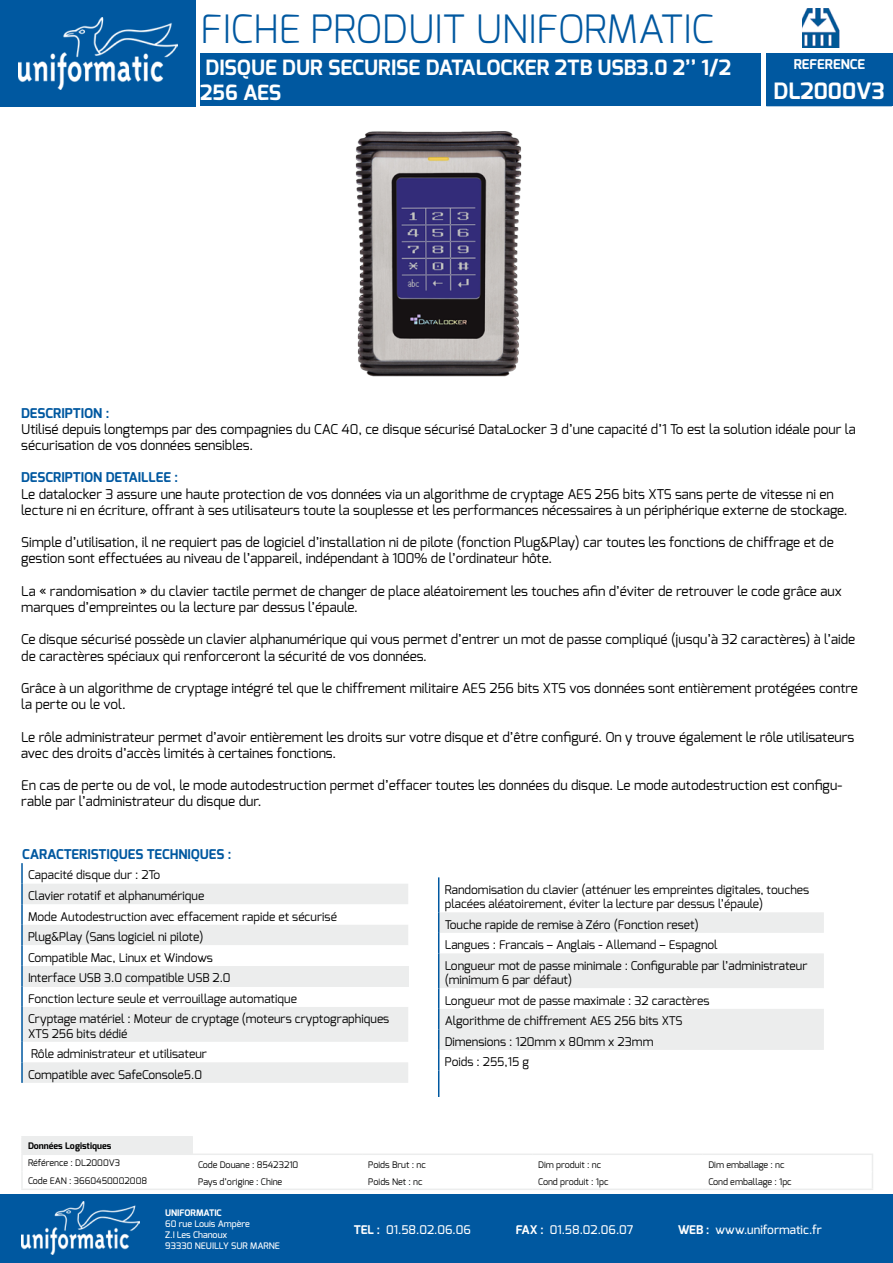
<style>
.page{position:relative;width:893px;height:1263px;background:#fff}
.page>*{position:absolute;margin:0;border:0;box-sizing:border-box;transform-origin:0 0}
.t1{font:300 39px "Exo";color:#0058a0}
.t2{font:700 22.5px "Exo";color:#fff}
.t3{font:700 21px/25.2px "Exo";color:#fff}
.t4{font:13.5px/16.2px "Exo";color:#000}
.t5{font:700 13.5px "Exo";color:#0058a0}
.t6{font:700 13.5px "Exo";color:#fff}
.t7{font:12px/20.5px "Exo";color:#000}
.t8{font:500 12px "Exo";color:#fff}
.t9{font:9px "Exo";color:#000}
.t10{font:500 9px/10.8px "Exo";color:#fff}
.t11{font:700 9px "Exo";color:#000}
.t12{font:700 9px "Exo";color:#fff}
.s1{font-weight:700}
</style>
<div class="page">
<div style="left:0;top:1195px;width:893px;height:68px;background:#0058a0"></div>
<img style="left:21px;top:1201px;width:118px;height:53px">
<div style="left:0;top:0;width:196px;height:106px;background:#0058a0"></div>
<img style="left:18px;top:17px;width:160px;height:73px">
<img style="left:802px;top:9px;width:38px;height:38px">
<div style="left:766px;top:54px;width:126px;height:52px;background:#0058a0"></div>
<div style="left:200px;top:54px;width:561px;height:52px;background:#0058a0"></div>
<hr style="left:21px;top:1188px;width:171px;height:2px;background:#eceded">
<hr style="left:192px;top:1188px;width:170px;height:2px;background:#eceded">
<hr style="left:362px;top:1188px;width:170px;height:2px;background:#eceded">
<hr style="left:532px;top:1188px;width:170px;height:2px;background:#eceded">
<hr style="left:702px;top:1188px;width:171px;height:2px;background:#eceded">
<hr style="left:21px;top:1136px;width:172px;height:1px;background:#eceded">
<svg style="left:21px;top:1137px;width:852px;height:52px"></svg>
<hr style="left:21px;top:1153px;width:171px;height:2px;background:#eceded">
<svg style="left:23px;top:884px;width:385px;height:199px;fill:#eceded"></svg>
<svg style="left:23px;top:945px;width:385px;height:62px"></svg>
<div style="left:22px;top:966px;width:386px;height:20px;background:#eceded"></div>
<hr style="left:21px;top:863px;width:2px;height:21px;background:#0058a0">
<hr style="left:21px;top:884px;width:2px;height:20px;background:#0058a0">
<hr style="left:21px;top:904px;width:2px;height:21px;background:#0058a0">
<hr style="left:21px;top:925px;width:2px;height:20px;background:#0058a0">
<hr style="left:21px;top:945px;width:2px;height:21px;background:#0058a0">
<hr style="left:21px;top:966px;width:2px;height:20px;background:#0058a0">
<hr style="left:21px;top:986px;width:2px;height:21px;background:#0058a0">
<hr style="left:21px;top:1007px;width:2px;height:35px;background:#0058a0">
<hr style="left:21px;top:1042px;width:2px;height:20px;background:#0058a0">
<hr style="left:21px;top:1062px;width:2px;height:21px;background:#0058a0">
<hr style="left:438px;top:877px;width:1px;height:35px;background:#0058a0">
<svg style="left:438px;top:912px;width:386px;height:185px"></svg>
<img style="left:355px;top:131px;width:167px;height:246px">
<h1 class="t1" style="left:200px;top:3px;width:515px">FICHE PRODUIT UNIFORMATIC</h1>
<h3 class="t3" style="left:200px;top:55px;width:532px">DISQUE DUR SECURISE DATALOCKER 2TB USB3.0 2’’ 1/2<br>256 AES</h3>
<p class="t6" style="left:794px;top:56px;width:73px">REFERENCE</p>
<h2 class="t2" style="left:773px;top:77px;width:113px">DL2000V3</h2>
<p class="t5" style="left:21px;top:404px;width:90px">DESCRIPTION :</p>
<p class="t4" style="left:21px;top:421px;width:836px">Utilisé depuis longtemps par des compagnies du CAC 40, ce disque sécurisé DataLocker 3 d’une capacité d’1 To est la solution idéale pour la sécurisation de vos données sensibles.</p>
<p class="t5" style="left:21px;top:469px;width:158px">DESCRIPTION DETAILLEE :</p>
<p class="t4" style="left:21px;top:485px;width:828px">Le datalocker 3 assure une haute protection de vos données via un algorithme de cryptage AES 256 bits XTS sans perte de vitesse ni en lecture ni en écriture, offrant à ses utilisateurs toute la souplesse et les performances nécessaires à un périphérique externe de stockage.</p>
<p class="t4" style="left:21px;top:534px;width:814px">Simple d’utilisation, il ne requiert pas de logiciel d’installation ni de pilote (fonction Plug&amp;Play) car toutes les fonctions de chiffrage et de gestion sont effectuées au niveau de l’appareil, indépendant à 100% de l’ordinateur hôte.</p>
<p class="t4" style="left:21px;top:583px;width:822px">La « randomisation » du clavier tactile permet de changer de place aléatoirement les touches afin d’éviter de retrouver le code grâce aux marques d’empreintes ou la lecture par dessus l’épaule.</p>
<p class="t4" style="left:21px;top:631px;width:835px">Ce disque sécurisé possède un clavier alphanumérique qui vous permet d’entrer un mot de passe compliqué (jusqu’à 32 caractères) à l’aide de caractères spéciaux qui renforceront la sécurité de vos données.</p>
<p class="t4" style="left:21px;top:680px;width:838px">Grâce à un algorithme de cryptage intégré tel que le chiffrement militaire AES 256 bits XTS vos données sont entièrement protégées contre la perte ou le vol.</p>
<p class="t4" style="left:21px;top:728px;width:835px">Le rôle administrateur permet d’avoir entièrement les droits sur votre disque et d’être configuré. On y trouve également le rôle utilisateurs avec des droits d’accès limités à certaines fonctions.</p>
<p class="t4" style="left:21px;top:777px;width:822px">En cas de perte ou de vol, le mode autodestruction permet d’effacer toutes les données du disque. Le mode autodestruction est configu&shy;rable par l’administrateur du disque dur.</p>
<p class="t5" style="left:22px;top:845px;width:211px">CARACTERISTIQUES TECHNIQUES :</p>
<p class="t7" style="left:28px;top:865px;width:363px">Capacité disque dur : 2To<br>Clavier rotatif et alphanumérique<br>Mode Autodestruction avec effacement rapide et sécurisé Plug&amp;Play (Sans logiciel ni pilote)<br>Compatible Mac, Linux et Windows<br>Interface USB 3.0 compatible USB 2.0<br>Fonction lecture seule et verrouillage automatique<br>Cryptage matériel : Moteur de cryptage (moteurs cryptographiques</p>
<p class="t7" style="left:28px;top:1023px;width:180px">XTS 256 bits dédié<br>Rôle administrateur et utilisateur<br>Compatible avec SafeConsole5.0</p>
<p class="t7" style="left:445px;top:882px;width:366px;line-height:14.4px">Randomisation du clavier (atténuer les empreintes digitales, touches placées aléatoirement, éviter la lecture par dessus l’épaule)</p>
<p class="t7" style="left:445px;top:914px;width:364px">Touche rapide de remise à Zéro (Fonction reset)<br>Langues : Francais – Anglais - Allemand – Espagnol<br>Longueur mot de passe minimale : Configurable par l’administrateur</p>
<p class="t7" style="left:445px;top:969px;width:266px">(minimum 6 par défaut)<br>Longueur mot de passe maximale : 32 caractères<br>Algorithme de chiffrement AES 256 bits XTS<br>Dimensions : 120mm x 80mm x 23mm<br>Poids : 255,15 g</p>
<p class="t11" style="left:28px;top:1140px;width:85px">Données Logistiques</p>
<p class="t9" style="left:28px;top:1157px;width:94px">Référence : DL2000V3</p>
<p class="t9" style="left:198px;top:1158px;width:102px">Code Douane : 85423210</p>
<p class="t9" style="left:368px;top:1158px;width:59px">Poids Brut : nc</p>
<p class="t9" style="left:538px;top:1158px;width:64px">Dim produit : nc</p>
<p class="t9" style="left:708px;top:1158px;width:78px">Dim emballage : nc</p>
<p class="t9" style="left:28px;top:1175px;width:121px">Code EAN : 3660450002008</p>
<p class="t9" style="left:198px;top:1176px;width:86px">Pays d’origine : Chine</p>
<p class="t9" style="left:368px;top:1176px;width:56px">Poids Net : nc</p>
<p class="t9" style="left:538px;top:1176px;width:72px">Cond produit : 1pc</p>
<p class="t9" style="left:708px;top:1176px;width:85px">Cond emballage : 1pc</p>
<p class="t8" style="left:354px;top:1222px;width:119px"><span class="s1">TEL :</span> 01.58.02.06.06</p>
<p class="t8" style="left:516px;top:1222px;width:119px"><span class="s1">FAX :</span> 01.58.02.06.07</p>
<p class="t8" style="left:678px;top:1222px;width:145px"><span class="s1">WEB :</span> www.uniformatic.fr</p>
<p class="t12" style="left:165px;top:1207px;width:58px">UNIFORMATIC</p>
<p class="t10" style="left:165px;top:1218px;width:116px">60 rue Louis Ampère<br>Z.I Les Chanoux<br>93330 NEUILLY SUR MARNE</p>
</div>
